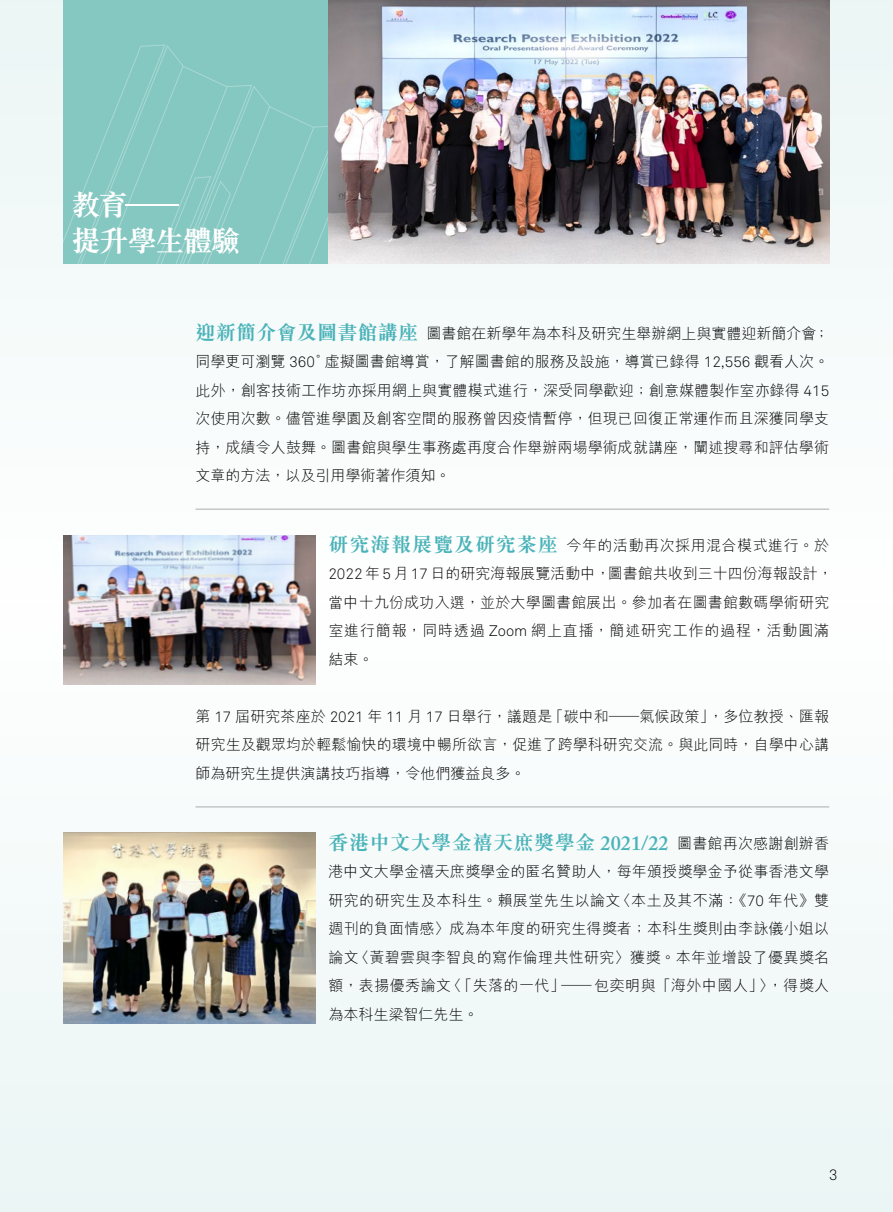
<style>
.page{position:relative;width:893px;height:1212px;background:#f6fbfa}
.page>*{position:absolute;margin:0;border:0;box-sizing:border-box;transform-origin:0 0}
.t1{font:700 29.7px/36px "M Sung HK";letter-spacing:-.06em;color:#fff}
.t2{font:700 20.25px "M Sung HK";letter-spacing:.015em;color:#4ab3b9}
.t3{font:300 15px/28.3px "M Hei HK";letter-spacing:.005em;color:#000;text-align:justify}
.t4{font:300 15px "Akkurat";color:#000}
.s1{font-family:"M Sung HK";font-weight:700;font-size:20.25px;color:#4ab3b9}
.s2{font-family:"Akkurat"}
.s3{font-family:"Adobe Caslon Pro";font-weight:600}
.s4{font-family:"M Hei HK";font-weight:300;font-size:15px;color:#000}
</style>
<div class="page">
<img style="left:328px;top:0;width:501px;height:264px">
<hr style="left:196px;top:509px;width:633px;height:1px;background:#b4b4b4">
<hr style="left:196px;top:806px;width:633px;height:1px;background:#b4b4b4">
<img style="left:64px;top:535px;width:252px;height:150px">
<img style="left:64px;top:833px;width:252px;height:190px">
<div style="left:64px;top:0;width:264px;height:264px;background:#85c8c1"></div>
<svg style="left:64px;top:45px;width:264px;height:219px"></svg>
<svg style="left:183px;top:66px;width:131px;height:62px"></svg>
<h1 class="t1" style="left:71px;top:187px;width:171px">教育—<br>提升學生體驗</h1>
<p class="t3" style="left:196px;top:319px;width:635px"><span class="s1">迎新簡介會及圖書館講座</span>圖書館在新學年為本科及研究生舉辦網上與實體迎新簡介會；同學更可瀏覽 <span class="s2">360</span>°虛擬圖書館導賞，了解圖書館的服務及設施，導賞已錄得 <span class="s2">12,556</span> 觀看人次。此外，創客技術工作坊亦採用網上與實體模式進行，深受同學歡迎；創意媒體製作室亦錄得 <span class="s2">415</span>次使用次數。儘管進學園及創客空間的服務曾因疫情暫停，但現已回復正常運作而且深獲同學支持，成績令人鼓舞。圖書館與學生事務處再度合作舉辦兩場學術成就講座，闡述搜尋和評估學術文章的方法，以及引用學術著作須知。</p>
<p class="t3" style="left:328px;top:531px;width:506px;text-align:left"><span class="s1">研究海報展覽及研究茶座</span>今年的活動再次採用混合模式進行。於<br><span class="s2">2022</span> 年 <span class="s2">5</span> 月 <span class="s2">17</span> 日的研究海報展覽活動中，圖書館共收到三十四份海報設計，當中十九份成功入選，並於大學圖書館展出。參加者在圖書館數碼學術研究室進行簡報，同時透過 <span class="s2">Zoom</span> 網上直播，簡述研究工作的過程，活動圓滿結束。</p>
<p class="t3" style="left:196px;top:702px;width:635px">第 <span class="s2">17</span> 屆研究茶座於 <span class="s2">2021</span> 年 <span class="s2">11</span> 月 <span class="s2">17</span> 日舉行，議題是「碳中和—氣候政策」，多位教授、匯報研究生及觀眾均於輕鬆愉快的環境中暢所欲言，促進了跨學科研究交流。與此同時，自學中心講師為研究生提供演講技巧指導，令他們獲益良多。</p>
<h2 class="t2" style="left:328px;top:832px;width:502px">香港中文大學金禧天庶獎學金 <span class="s3">2021/22</span> <span class="s4">圖書館再次感謝創辦香</span></h2>
<p class="t3" style="left:328px;top:857px;width:502px">港中文大學金禧天庶獎學金的匿名贊助人，每年頒授獎學金予從事香港文學研究的研究生及本科生。賴展堂先生以論文〈本土及其不滿：《<span class="s2">70</span> 年代》雙週刊的負面情感〉成為本年度的研究生得獎者；本科生獎則由李詠儀小姐以論文〈黃碧雲與李智良的寫作倫理共性研究〉獲獎。本年並增設了優異獎名額，表揚優秀論文〈「失落的一代」—包奕明與「海外中國人」〉，得獎人為本科生梁智仁先生。</p>
<p class="t4" style="left:829px;top:1166px;width:10px">3</p>
</div>
